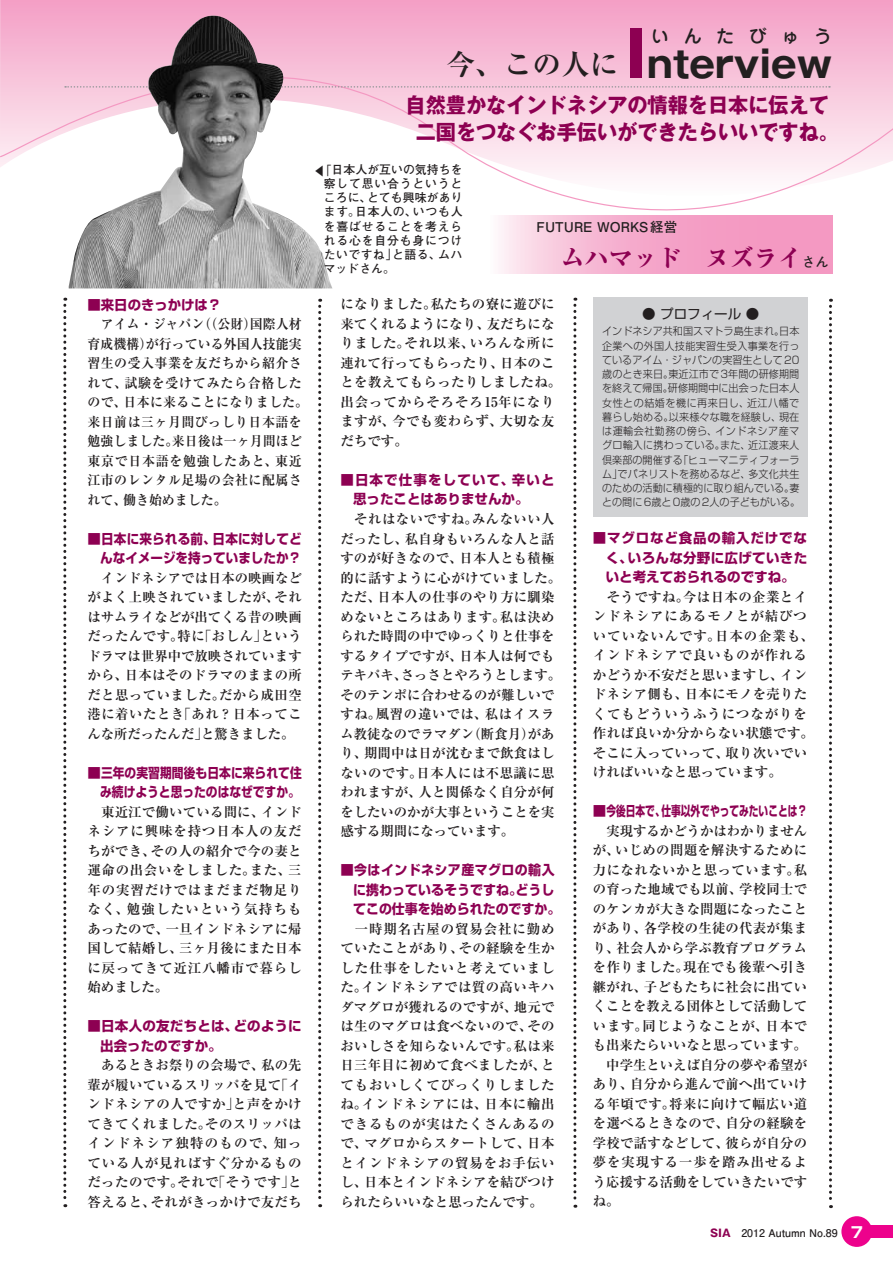
<style>
.page{position:relative;width:893px;height:1263px;background:#fff}
.page>*{position:absolute;margin:0;border:0;box-sizing:border-box;transform-origin:0 0}
.t1{font:700 37.35px "Gothic MB101 Pro";color:#231f20}
.t2{font:800 24.15px "Ryumin Pro";color:#8d0052}
.t3{font:700 21px/27px "Gothic MB101 Pro";color:#8d0052;text-align:center;scale:.96 1}
.t4{font:500 18px "Jun 34 Pro";letter-spacing:.8em;color:#231f20}
.t5{font:700 13.5px/19.5px "Ryumin Pro";letter-spacing:.02em;color:#231f20;text-align:justify}
.t6{font:700 13.5px/19.5px "Shin Go Pro";letter-spacing:.005em;color:#8d0052;text-align:right}
.t7{font:700 13.5px/19.5px "Ryumin Pro";letter-spacing:.02em;color:#231f20;scale:.96 1}
.t8{font:700 13.5px/19.5px "Shin Go Pro";letter-spacing:.045em;color:#8d0052}
.t9{font:700 13.5px "Futo Go B101 Pro";color:#231f20}
.t10{font:13.5px "Shin Go Pro";color:#231f20}
.t11{font:700 12px/14.2px "Futo Go B101 Pro";letter-spacing:.065em;color:#231f20;text-align:justify}
.t12{font:700 10.65px "Futo Go B101 Pro";color:#231f20}
.t13{font:300 10.5px/14.2px "Shin Go Pro";letter-spacing:.005em;color:#231f20;text-align:justify;scale:.96 1}
.s1{font-family:"Ryumin Pro";font-size:28.65px}
.s2{font-size:63px;color:#8d0052}
.s3{font-family:"Futo Go B101 Pro";font-weight:700;font-size:13.5px;color:#231f20}
.s4{font-family:"Gothic MB101 Pro";color:#8d0052}
.s5{font-family:"Shin Go Pro";font-size:15px;color:#fff}
</style>
<div class="page">
<svg style="left:0;top:0;width:893px;height:274px"></svg>
<svg style="left:318px;top:299px;width:3px;height:908px"></svg>
<svg style="left:63px;top:298px;width:3px;height:909px"></svg>
<svg style="left:573px;top:298px;width:3px;height:910px"></svg>
<svg style="left:829px;top:299px;width:3px;height:909px"></svg>
<div style="left:869px;top:1225px;width:24px;height:12px;background:#ed028c"></div>
<div style="left:841px;top:1216px;width:31px;height:31px;background:#ed028c;border-radius:50%"></div>
<svg style="left:65px;top:86px;width:765px;height:2px"></svg>
<img style="left:69px;top:16px;width:263px;height:272px">
<div style="left:594px;top:298px;width:214px;height:219px;background:#d1d2d4"></div>
<svg style="left:488px;top:215px;width:344px;height:59px;background:#f6b1cf"></svg>
<p class="t6" style="left:87px;top:293px;width:135px">■来日のきっかけは？</p>
<p class="t7" style="left:87px;top:313px;width:231px;text-indent:14px">アイム・ジャパン（（公財）国際人材育成機構）が行っている外国人技能実習生の受入事業を友だちから紹介されて、試験を受けてみたら合格したので、日本に来ることになりました。来日前は三ヶ月間びっしり日本語を勉強しました。来日後は一ヶ月間ほど東京で日本語を勉強したあと、東近江市のレンタル足場の会社に配属されて、働き始めました。</p>
<p class="t6" style="left:87px;top:527px;width:216px">■日本に来られる前、日本に対してどんなイメージを持っていましたか？</p>
<p class="t5" style="left:87px;top:567px;width:216px;text-indent:14px">インドネシアでは日本の映画などがよく上映されていましたが、それはサムライなどが出てくる昔の映画だったんです。特に「おしん」というドラマは世界中で放映されていますから、日本はそのドラマのままの所だと思っていました。だから成田空港に着いたとき「あれ？日本ってこんな所だったんだ」と驚きました。</p>
<p class="t6" style="left:87px;top:761px;width:216px">■三年の実習期間後も日本に来られて住み続けようと思ったのはなぜですか。</p>
<p class="t5" style="left:87px;top:801px;width:216px">　東近江で働いている間に、インドネシアに興味を持つ日本人の友だちができ、その人の紹介で今の妻と運命の出会いをしました。また、三年の実習だけではまだまだ物足りなく、勉強したいという気持ちもあったので、一旦インドネシアに帰国して結婚し、三ヶ月後にまた日本に戻ってきて近江八幡市で暮らし始めました。</p>
<p class="t6" style="left:100px;top:1015px;width:203px;text-align:left;text-indent:-13px">■日本人の友だちとは、どのように出会ったのですか。</p>
<p class="t5" style="left:87px;top:1054px;width:216px">　あるときお祭りの会場で、私の先輩が履いているスリッパを見て「インドネシアの人ですか」と声をかけてきてくれました。そのスリッパはインドネシア独特のもので、知っている人が見ればすぐ分かるものだったのです。それで「そうです」と答えると、それがきっかけで友だち</p>
<h1 class="t1" style="left:446px;top:32px;width:387px"><span class="s1">今、この人に</span> <span class="s2">I</span>nterview</h1>
<h3 class="t4" style="left:651px;top:22px;width:182px">いんたびゅう</h3>
<h3 class="t3" style="left:406px;top:89px;width:453px">自然豊かなインドネシアの情報を日本に伝えて二国をつなぐお手伝いができたらいいですね。</h3>
<p class="t11" style="left:311px;top:176px;width:13px;rotate:-90deg">▲</p>
<p class="t11" style="left:324px;top:160px;width:140px;text-indent:8px">日本人が互いの気持ちを察して思い合うというところに、とても興味があります。日本人の、いつも人を喜ばせることを考えられる心を自分も身につけたいですね」と語る、ムハマッドさん。</p>
<p class="t11" style="left:320px;top:162px;width:13px">「</p>
<p class="t9" style="left:536px;top:216px;width:142px">FUTURE WORKS経営</p>
<h2 class="t2" style="left:561px;top:239px;width:270px">ムハマッド　ヌズライ<span class="s3">さん</span></h2>
<p class="t5" style="left:340px;top:294px;width:223px;text-align:left">になりました。私たちの寮に遊びに来てくれるようになり、友だちになりました。それ以来、いろんな所に連れて行ってもらったり、日本のことを教えてもらったりしましたね。出会ってからそろそろ15年になりますが、今でも変わらず、大切な友だちです。</p>
<p class="t8" style="left:353px;top:469px;width:203px;text-indent:-13px">■日本で仕事をしていて、辛いと思ったことはありませんか。</p>
<p class="t5" style="left:340px;top:508px;width:222px;text-align:left;text-indent:14px">それはないですね。みんないい人だったし、私自身もいろんな人と話すのが好きなので、日本人とも積極的に話すように心がけていました。ただ、日本人の仕事のやり方に馴染めないところはあります。私は決められた時間の中でゆっくりと仕事をするタイプですが、日本人は何でもテキパキ、さっさとやろうとします。そのテンポに合わせるのが難しいですね。風習の違いでは、私はイスラム教徒なのでラマダン（断食月）があり、期間中は日が沈むまで飲食はしないのです。日本人には不思議に思われますが、人と関係なく自分が何をしたいのかが大事ということを実感する期間になっています。</p>
<p class="t6" style="left:353px;top:859px;width:209px;text-align:left;text-indent:-13px">■今はインドネシア産マグロの輸入に携わっているそうですね。どうしてこの仕事を始められたのですか。</p>
<p class="t5" style="left:340px;top:918px;width:216px">　一時期名古屋の貿易会社に勤めていたことがあり、その経験を生かした仕事をしたいと考えていました。インドネシアでは質の高いキハダマグロが獲れるのですが、地元では生のマグロは食べないので、そのおいしさを知らないんです。私は来日三年目に初めて食べましたが、とてもおいしくてびっくりしましたね。インドネシアには、日本に輸出できるものが実はたくさんあるので、マグロからスタートして、日本とインドネシアの貿易をお手伝いし、日本とインドネシアを結びつけられたらいいなと思ったんです。</p>
<p class="t10" style="left:642px;top:302px;width:118px">● プロフィール ●</p>
<p class="t13" style="left:602px;top:323px;width:208px">インドネシア共和国スマトラ島生まれ。日本企業への外国人技能実習生受入事業を行っているアイム・ジャパンの実習生として20歳のとき来日。東近江市で3年間の研修期間を終えて帰国。研修期間中に出会った日本人女性との結婚を機に再来日し、近江八幡で暮らし始める。以来様々な職を経験し、現在は運輸会社勤務の傍ら、インドネシア産マグロ輸入に携わっている。また、近江渡来人倶楽部の開催する「ヒューマニティフォーラム」でパネリストを務めるなど、多文化共生のための活動に積極的に取り組んでいる。妻との間に6歳と0歳の2人の子どもがいる。</p>
<p class="t6" style="left:606px;top:527px;width:203px;text-align:justify;text-indent:-13px">■マグロなど食品の輸入だけでなく、いろんな分野に広げていきたいと考えておられるのですね。</p>
<p class="t5" style="left:593px;top:586px;width:223px;text-align:left">　そうですね。今は日本の企業とインドネシアにあるモノとが結びついていないんです。日本の企業も、インドネシアで良いものが作れるかどうか不安だと思いますし、インドネシア側も、日本にモノを売りたくてもどういうふうにつながりを作れば良いか分からない状態です。そこに入っていって、取り次いでいければいいなと思っています。</p>
<p class="t6" style="left:593px;top:800px;width:216px">■今後日本で、仕事以外でやってみたいことは？</p>
<p class="t5" style="left:593px;top:820px;width:216px;text-indent:14px">実現するかどうかはわかりませんが、いじめの問題を解決するために力になれないかと思っています。私の育った地域でも以前、学校同士でのケンカが大きな問題になったことがあり、各学校の生徒の代表が集まり、社会人から学ぶ教育プログラムを作りました。現在でも後輩へ引き継がれ、子どもたちに社会に出ていくことを教える団体として活動しています。同じようなことが、日本でも出来たらいいなと思っています。　中学生といえば自分の夢や希望があり、自分から進んで前へ出ていける年頃です。将来に向けて幅広い道を選べるときなので、自分の経験を学校で話すなどして、彼らが自分の夢を実現する一歩を踏み出せるよう応援する活動をしていきたいですね。</p>
<p class="t12" style="left:710px;top:1224px;width:154px"><span class="s4">SIA</span> 2012 Autumn No.89 <span class="s5">7</span></p>
</div>
